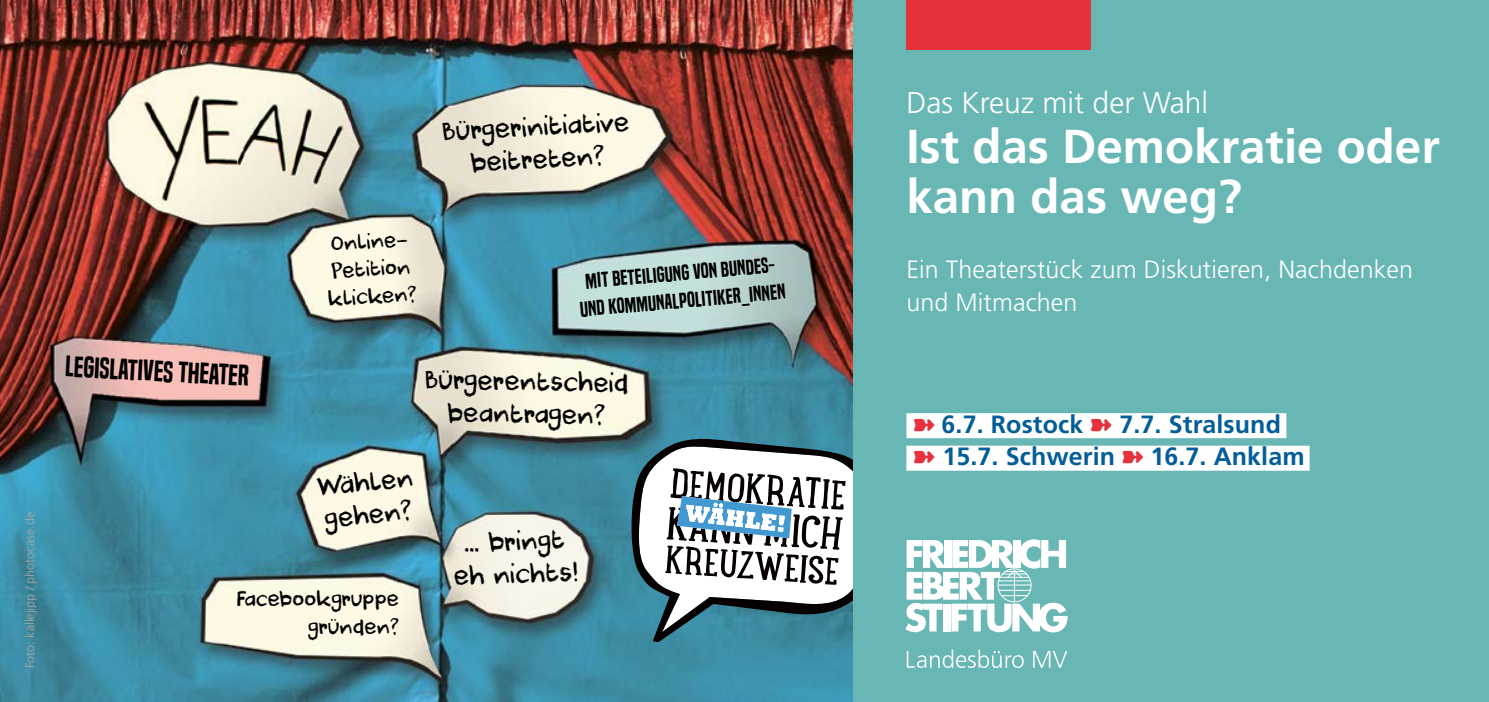
<style>
.page{position:relative;width:1489px;height:702px;background:#fff}
.page>*{position:absolute;margin:0;border:0;box-sizing:border-box;transform-origin:0 0}
.t1{font:700 47.5px/50px "Frutiger LT Std";color:#fff}
.t2{font:300 30px "Frutiger LT Std";color:#fff}
.t3{font:27.5px "Built Titling Sb";color:#000}
.t4{font:25px/32.5px "DK Cool Crayon";color:#000;text-align:center}
.t5{font:300 25px/32.5px "Frutiger LT Std";letter-spacing:.005em;color:#fff}
.t6{font:700 25px/32.5px "Frutiger LT Std";letter-spacing:.005em;color:#025d98}
.t7{font:20px/27.5px "Built Titling Sb";color:#000;text-align:center}
.t8{font:20px/27.5px "DK Cool Crayon";color:#000}
.t9{font:300 12.5px "Frutiger LT Std";color:#a9a8a6}
.s1{color:#e5323d}
</style>
<div class="page">
<img style="left:0;top:0;width:853px;height:702px">
<svg style="left:630px;top:436px;width:223px;height:212px"></svg>
<div style="left:853px;top:0;width:635px;height:702px;background:#69b7b4"></div>
<svg style="left:905px;top:539px;width:162px;height:93px"></svg>
<svg style="left:906px;top:649px;width:161px;height:19px"></svg>
<div style="left:906px;top:0;width:184px;height:50px;background:#e5323d"></div>
<div style="left:906px;top:413px;width:380px;height:25px;background:#fff"></div>
<div style="left:906px;top:445px;width:403px;height:25px;background:#fff"></div>
<p class="t9" style="left:23px;top:668px;width:158px;rotate:-90deg">Foto: kallejipp / photocase.de</p>
<p class="t4" style="left:441px;top:116px;width:189px;rotate:-3deg">Bürgerinitiative beitreten?</p>
<p class="t3" style="left:66px;top:350px;width:185px;rotate:3deg">LegislativeS Theater</p>
<p class="t8" style="left:324px;top:230px;width:90px;rotate:-3deg">Online-<br>Petition klicken?</p>
<p class="t7" style="left:576px;top:268px;width:207px;rotate:-5deg">Mit Beteiligung von Bundes&shy;und Kommunalpolitiker_innen</p>
<p class="t4" style="left:425px;top:364px;width:205px;rotate:1deg">Bürgerentscheid beantragen?</p>
<p class="t4" style="left:315px;top:472px;width:98px;text-align:left;rotate:-6deg">Wählen gehen?</p>
<p class="t8" style="left:237px;top:586px;width:164px;text-align:right">Facebookgruppe gründen?</p>
<p class="t4" style="left:452px;top:528px;width:126px;rotate:-2deg">... bringt eh nichts!</p>
<p class="t2" style="left:906px;top:86px;width:303px">Das Kreuz mit der Wahl</p>
<h1 class="t1" style="left:906px;top:122px;width:535px">Ist das Demokratie oder kann das weg?</h1>
<p class="t5" style="left:906px;top:253px;width:508px">Ein Theaterstück zum Diskutieren, Nachdenken und Mitmachen</p>
<p class="t6" style="left:913px;top:408px;width:392px"><span class="s1">➽</span> 6.7. Rostock <span class="s1">➽</span> 7.7. Stralsund <span class="s1">➽</span> 15.7. Schwerin <span class="s1">➽</span> 16.7. Anklam</p>
</div>
